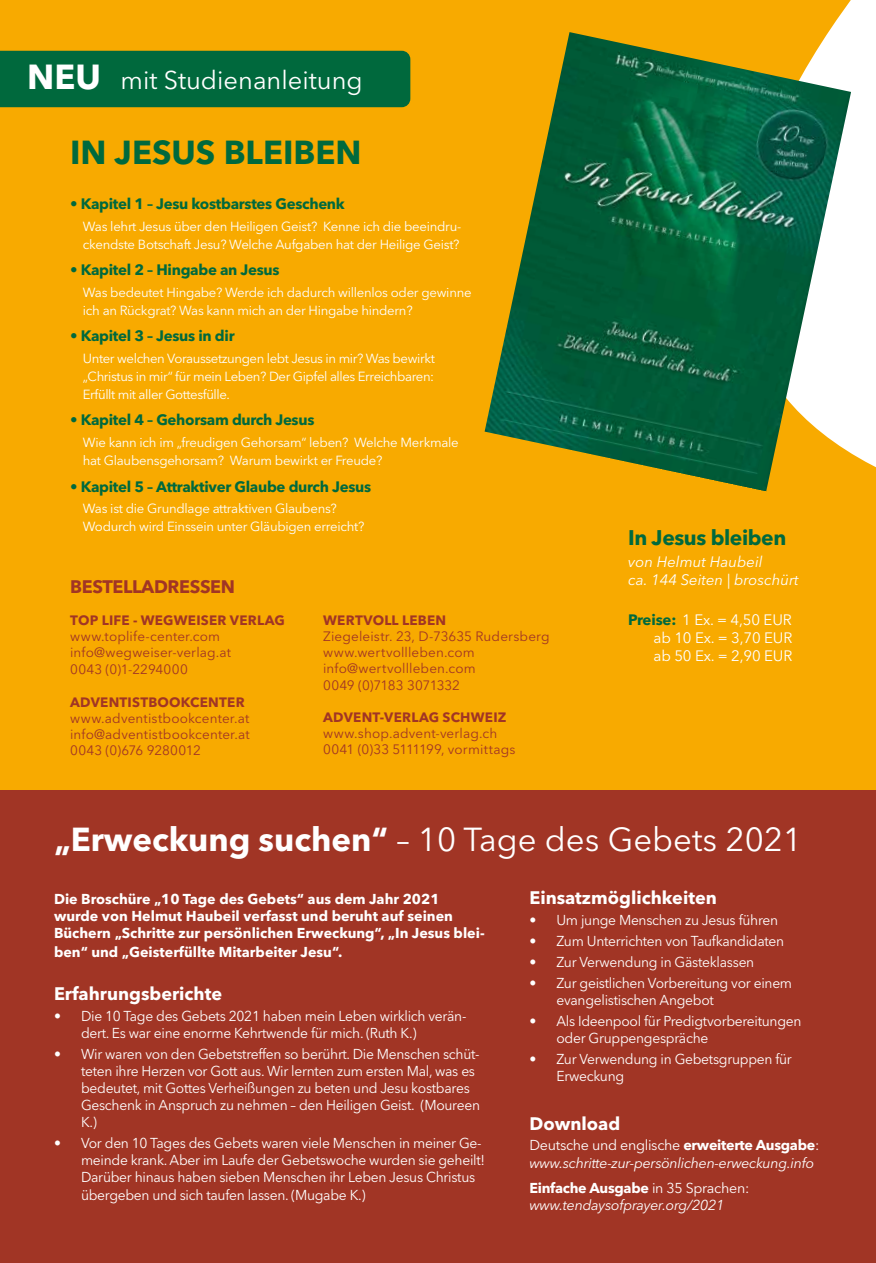
<style>
.page{position:relative;width:876px;height:1263px;background:#fff}
.page>*{position:absolute;margin:0;border:0;box-sizing:border-box;transform-origin:0 0}
.t1{font:33px "Avenir Next LT Pro";color:#fff}
.t2{font:700 33px "Avenir Next LT Pro";color:#00693d}
.t3{font:25.5px "Avenir Next LT Pro";color:#fff}
.t4{font:700 21px "Avenir Next LT Pro";letter-spacing:-.02em;color:#00693d}
.t5{font:700 18px "Avenir Next LT Pro";color:#fff}
.t6{font:700 18px "Avenir Next LT Pro";letter-spacing:-.02em;color:#a13525}
.t7{font:700 15px "Avenir Next LT Pro";letter-spacing:-.02em;color:#00693d}
.t8{font:15px/18px "Avenir Next LT Pro";letter-spacing:-.01em;color:#fff;text-align:justify}
.t9{font:italic 15px/18px "Avenir Next LT Pro";color:#fff}
.t10{font:14.25px/17.1px "Avenir Next LT Pro";letter-spacing:-.02em;color:#fff}
.t11{font:700 14.25px/17.1px "Avenir Next LT Pro";color:#fff}
.t12{font:italic 14.25px/17.1px "Avenir Next LT Pro";letter-spacing:-.02em;color:#fff}
.t13{font:13.5px/16.2px "Avenir Next LT Pro";letter-spacing:.01em;color:#a13525}
.t14{font:700 13.5px "Avenir Next LT Pro";letter-spacing:.015em;color:#a13525}
.t15{font:13.2px/18px "Avenir Next LT Pro";letter-spacing:-.02em;color:#fff}
.s1{font-weight:700;font-size:34.5px}
.s2{font-weight:700;color:#00693d}
.s3{font-weight:700}
.s4{font-style:normal}
.s5{font-weight:700;font-style:normal}
</style>
<div class="page">
<div style="left:0;top:0;width:876px;height:791px;background:#f8aa00"></div>
<div style="left:0;top:791px;width:876px;height:472px;background:#a13525"></div>
<div style="left:0;top:51px;width:410px;height:56px;background:#00693d"></div>
<img style="left:485px;top:32px;width:366px;height:459px">
<h2 class="t3" style="left:27px;top:65px;width:337px"><span class="s1">NEU</span> mit Studienanleitung</h2>
<h1 class="t2" style="left:70px;top:132px;width:293px">IN JESUS BLEIBEN</h1>
<p class="t7" style="left:70px;top:194px;width:276px">• Kapitel 1 – Jesu kostbarstes Geschenk</p>
<p class="t15" style="left:83px;top:217px;width:380px">Was lehrt Jesus über den Heiligen Geist? Kenne ich die beeindru&shy;ckendste Botschaft Jesu? Welche Aufgaben hat der Heilige Geist?</p>
<p class="t7" style="left:70px;top:261px;width:211px">• Kapitel 2 – Hingabe an Jesus</p>
<p class="t15" style="left:83px;top:283px;width:390px">Was bedeutet Hingabe? Werde ich dadurch willenlos oder gewinne ich an Rückgrat? Was kann mich an der Hingabe hindern?</p>
<p class="t7" style="left:70px;top:327px;width:166px">• Kapitel 3 – Jesus in dir</p>
<p class="t15" style="left:83px;top:349px;width:353px;text-align:justify">Unter welchen Voraussetzungen lebt Jesus in mir? Was bewirkt „Christus in mir“ für mein Leben? Der Gipfel alles Erreichbaren:<br>Erfüllt mit aller Gottesfülle.</p>
<p class="t7" style="left:70px;top:411px;width:246px">• Kapitel 4 – Gehorsam durch Jesus</p>
<p class="t15" style="left:83px;top:434px;width:377px">Wie kann ich im „freudigen Gehorsam“ leben? Welche Merkmale hat Glaubensgehorsam? Warum bewirkt er Freude?</p>
<p class="t7" style="left:70px;top:477px;width:302px">• Kapitel 5 – Attraktiver Glaube durch Jesus</p>
<p class="t15" style="left:83px;top:500px;width:283px">Was ist die Grundlage attraktiven Glaubens?<br>Wodurch wird Einssein unter Gläubigen erreicht?</p>
<p class="t6" style="left:70px;top:576px;width:166px">BESTELLADRESSEN</p>
<p class="t14" style="left:70px;top:612px;width:216px">TOP LIFE - WEGWEISER VERLAG</p>
<p class="t13" style="left:70px;top:628px;width:163px">www.toplife-center.com info@wegweiser-verlag.at<br>0043 (0)1-2294000</p>
<p class="t14" style="left:70px;top:694px;width:176px">ADVENTISTBOOKCENTER</p>
<p class="t13" style="left:70px;top:710px;width:181px;text-align:justify">www.adventistbookcenter.at info@adventistbookcenter.at 0043 (0)676 9280012</p>
<p class="t14" style="left:323px;top:612px;width:125px">WERTVOLL LEBEN</p>
<p class="t13" style="left:323px;top:628px;width:228px">Ziegeleistr. 23, D-73635 Rudersberg www.wertvollleben.com info@wertvollleben.com<br>0049 (0)7183 3071332</p>
<p class="t14" style="left:323px;top:709px;width:185px">ADVENT-VERLAG SCHWEIZ</p>
<p class="t13" style="left:323px;top:725px;width:194px">www.shop.advent-verlag.ch<br>0041 (0)33 5111199, vormittags</p>
<h3 class="t4" style="left:628px;top:525px;width:160px">In Jesus bleiben</h3>
<p class="t9" style="left:628px;top:553px;width:172px">von Helmut Haubeil<br>ca. 144 Seiten | broschürt</p>
<p class="t8" style="left:653px;top:611px;width:140px;text-indent:-25px"><span class="s2">Preise:</span> 1 Ex. = 4,50 EUR ab 10 Ex. = 3,70 EUR ab 50 Ex. = 2,90 EUR</p>
<h1 class="t1" style="left:54px;top:820px;width:750px"><span class="s3">„Erweckung suchen“</span> – 10 Tage des Gebets 2021</h1>
<p class="t11" style="left:54px;top:890px;width:432px">Die Broschüre „10 Tage des Gebets“ aus dem Jahr 2021 wurde von Helmut Haubeil verfasst und beruht auf seinen<br>Büchern „Schritte zur persönlichen Erweckung“, „In Jesus blei-</p>
<p class="t11" style="left:54px;top:943px;width:290px">ben“ und „Geisterfüllte Mitarbeiter Jesu“.</p>
<p class="t5" style="left:54px;top:983px;width:170px">Erfahrungsberichte</p>
<p class="t10" style="left:81px;top:1007px;width:387px;text-indent:-27px">• Die 10 Tage des Gebets 2021 haben mein Leben wirklich verän&shy;dert. Es war eine enorme Kehrtwende für mich. (Ruth K.)</p>
<p class="t10" style="left:81px;top:1045px;width:401px;text-indent:-27px">• Wir waren von den Gebetstreffen so berührt. Die Menschen schüt&shy;teten ihre Herzen vor Gott aus. Wir lernten zum ersten Mal, was es bedeutet, mit Gottes Verheißungen zu beten und Jesu kostbares Geschenk in Anspruch zu nehmen – den Heiligen Geist. (Moureen K.)</p>
<p class="t10" style="left:81px;top:1134px;width:405px;text-indent:-27px">• Vor den 10 Tages des Gebets waren viele Menschen in meiner Ge&shy;meinde krank. Aber im Laufe der Gebetswoche wurden sie geheilt!<br>Darüber hinaus haben sieben Menschen ihr Leben Jesus Christus übergeben und sich taufen lassen. (Mugabe K.)</p>
<p class="t5" style="left:529px;top:887px;width:189px">Einsatzmöglichkeiten</p>
<p class="t10" style="left:529px;top:912px;width:250px">• Um junge Menschen zu Jesus führen</p>
<p class="t10" style="left:529px;top:932px;width:256px">• Zum Unterrichten von Taufkandidaten</p>
<p class="t10" style="left:529px;top:953px;width:226px">• Zur Verwendung in Gästeklassen</p>
<p class="t10" style="left:556px;top:974px;width:237px;text-indent:-27px">• Zur geistlichen Vorbereitung vor einem evangelistischen Angebot</p>
<p class="t10" style="left:556px;top:1012px;width:247px;text-indent:-27px">• Als Ideenpool für Predigtvorbereitungen oder Gruppengespräche</p>
<p class="t10" style="left:556px;top:1050px;width:237px;text-indent:-27px">• Zur Verwendung in Gebetsgruppen für<br>Erweckung</p>
<p class="t5" style="left:529px;top:1112px;width:92px">Download</p>
<p class="t12" style="left:529px;top:1137px;width:291px"><span class="s4">Deutsche und englische</span> <span class="s5">erweiterte Ausgabe</span><span class="s4">: </span>www.schritte-zur-persönlichen-erweckung.info</p>
<p class="t12" style="left:529px;top:1179px;width:221px"><span class="s5">Einfache Ausgabe</span> <span class="s4">in 35 Sprachen: </span>www.tendaysofprayer.org/2021</p>
</div>
